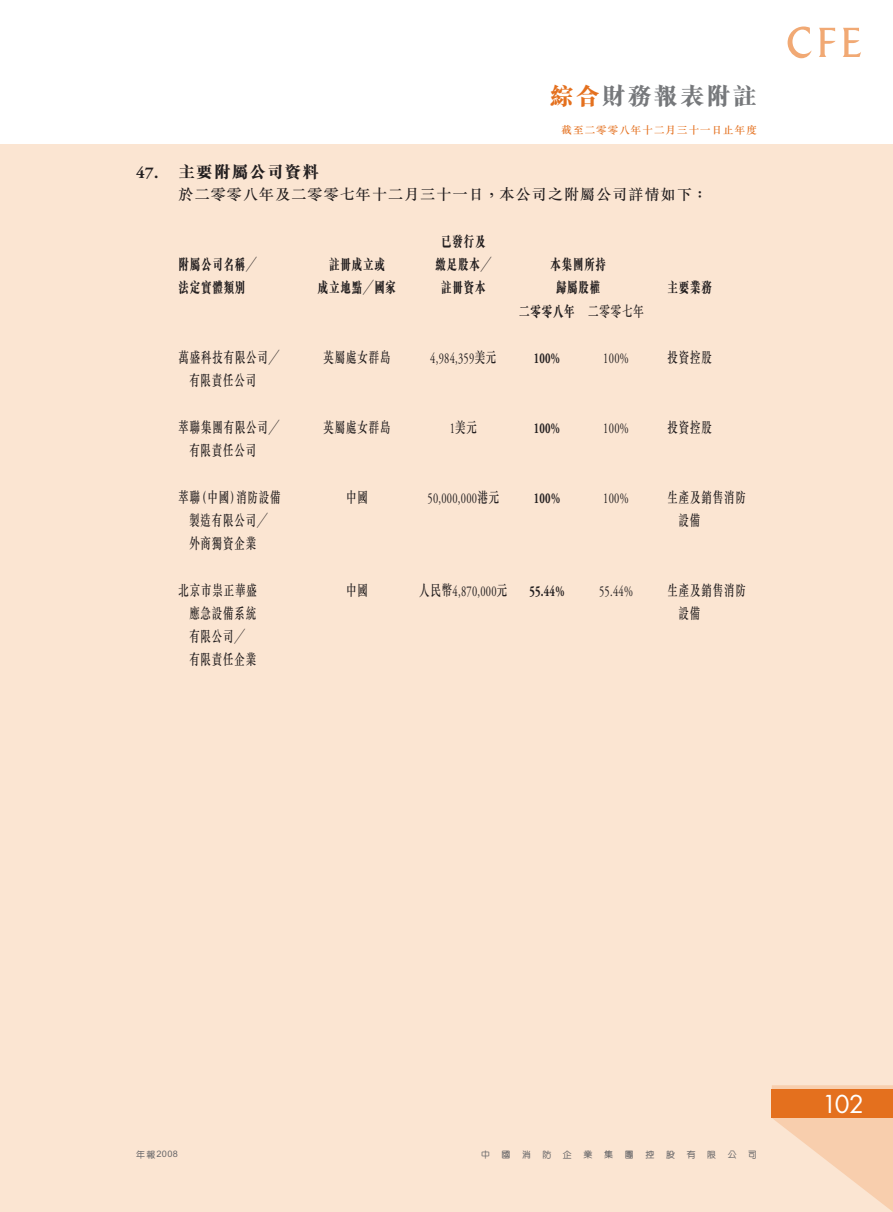
<style>
.page{position:relative;width:893px;height:1212px;background:#fff}
.page>*{position:absolute;margin:0;border:0;box-sizing:border-box;transform-origin:0 0}
.t1{font:24px "M Sung HK Xbold B5 pc H";letter-spacing:.085em;color:#76787b}
.t2{font:24px "Futura Std";color:#fff}
.t3{font:16.5px "M Sung HK Xbold B5 pc H";letter-spacing:.075em;color:#231f20}
.t4{font:15px/23.2px "M Sung HK Medium B5 pc H";letter-spacing:.075em;color:#231f20;scale:.7 1}
.t5{font:15px "M Sung HK Xbold B5 pc H";letter-spacing:.075em;color:#231f20;scale:.7 1}
.t6{font:15px "Adobe Garamond Pro";letter-spacing:.025em;color:#231f20;scale:.7 1}
.t7{font:15px "M Sung HK Medium B5 pc H";letter-spacing:.075em;color:#231f20}
.t8{font:700 15px "Adobe Garamond Pro";letter-spacing:.025em;color:#231f20;scale:.7 1}
.t9{font:10.5px "M Sung HK Medium B5 pc H";letter-spacing:.1em;color:#e4701e}
.t10{font:9px "M Yuen HK Medium B5 pc H";color:#636366}
.t11{font:9px "Arial Rounded MT Std";color:#636366}
.s1{color:#e4701e}
.s2{font-family:"Adobe Garamond Pro";font-weight:700}
.s3{font-family:"M Sung HK Medium B5 pc H"}
.s4{font-family:"Adobe Garamond Pro"}
.s5{font-family:"M Yuen HK Medium B5 pc H"}
</style>
<div class="page">
<div style="left:0;top:145px;width:893px;height:1067px;background:#fbe5d2"></div>
<svg style="left:772px;top:1085px;width:121px;height:127px"></svg>
<div style="left:772px;top:1089px;width:121px;height:29px;background:#e4701e"></div>
<svg style="left:843px;top:28px;width:18px;height:29px"></svg>
<svg style="left:788px;top:27px;width:24px;height:31px"></svg>
<svg style="left:819px;top:28px;width:17px;height:29px"></svg>
<h1 class="t1" style="left:550px;top:87px;width:209px"><span class="s1">綜合</span>財務報表附註</h1>
<p class="t9" style="left:562px;top:126px;width:197px">截至二零零八年十二月三十一日止年度</p>
<p class="t3" style="left:136px;top:166px;width:185px"><span class="s2">47.</span> 主要附屬公司資料</p>
<p class="t7" style="left:179px;top:189px;width:530px">於二零零八年及二零零七年十二月三十一日，本公司之附屬公司詳情如下：</p>
<p class="t5" style="left:441px;top:236px;width:65px">已發行及</p>
<p class="t5" style="left:179px;top:259px;width:113px">附屬公司名稱╱</p>
<p class="t5" style="left:329px;top:259px;width:81px">註冊成立或</p>
<p class="t5" style="left:436px;top:259px;width:81px">繳足股本╱</p>
<p class="t5" style="left:550px;top:259px;width:81px">本集團所持</p>
<p class="t5" style="left:179px;top:282px;width:97px">法定實體類別</p>
<p class="t5" style="left:318px;top:282px;width:113px">成立地點╱國家</p>
<p class="t5" style="left:441px;top:282px;width:65px">註冊資本</p>
<p class="t5" style="left:556px;top:282px;width:65px">歸屬股權</p>
<p class="t5" style="left:668px;top:282px;width:65px">主要業務</p>
<p class="t5" style="left:519px;top:305px;width:180px">二零零八年 <span class="s3">二零零七年</span></p>
<p class="t4" style="left:179px;top:348px;width:145px">萬盛科技有限公司╱</p>
<p class="t4" style="left:324px;top:348px;width:97px">英屬處女群島</p>
<p class="t6" style="left:430px;top:353px;width:96px">4,984,359<span class="s3">美元</span></p>
<p class="t8" style="left:534px;top:349px;width:39px">100%</p>
<p class="t6" style="left:603px;top:353px;width:38px">100%</p>
<p class="t4" style="left:668px;top:348px;width:65px">投資控股</p>
<p class="t4" style="left:189px;top:371px;width:97px">有限責任公司</p>
<p class="t4" style="left:179px;top:418px;width:146px">萃聯集團有限公司╱</p>
<p class="t4" style="left:324px;top:418px;width:97px">英屬處女群島</p>
<p class="t4" style="left:450px;top:418px;width:40px"><span class="s4">1</span>美元</p>
<p class="t8" style="left:534px;top:419px;width:39px">100%</p>
<p class="t6" style="left:603px;top:422px;width:38px">100%</p>
<p class="t4" style="left:668px;top:418px;width:65px">投資控股</p>
<p class="t4" style="left:189px;top:441px;width:97px">有限責任公司</p>
<p class="t4" style="left:179px;top:487px;width:147px">萃聯（中國）消防設備</p>
<p class="t4" style="left:346px;top:487px;width:33px">中國</p>
<p class="t6" style="left:428px;top:492px;width:104px">50,000,000<span class="s3">港元</span></p>
<p class="t8" style="left:534px;top:489px;width:39px">100%</p>
<p class="t6" style="left:603px;top:492px;width:38px">100%</p>
<p class="t4" style="left:668px;top:487px;width:113px">生產及銷售消防</p>
<p class="t4" style="left:189px;top:511px;width:113px">製造有限公司╱</p>
<p class="t4" style="left:678px;top:511px;width:33px">設備</p>
<p class="t4" style="left:189px;top:534px;width:97px">外商獨資企業</p>
<p class="t4" style="left:179px;top:580px;width:113px">北京市祟正華盛</p>
<p class="t4" style="left:346px;top:580px;width:33px">中國</p>
<p class="t6" style="left:419px;top:585px;width:127px"><span class="s3">人民幣</span>4,870,000<span class="s3">元</span></p>
<p class="t8" style="left:529px;top:582px;width:51px">55.44%</p>
<p class="t6" style="left:599px;top:585px;width:50px">55.44%</p>
<p class="t4" style="left:668px;top:580px;width:113px">生產及銷售消防</p>
<p class="t4" style="left:189px;top:604px;width:97px">應急設備系統</p>
<p class="t4" style="left:678px;top:604px;width:33px">設備</p>
<p class="t4" style="left:189px;top:627px;width:97px">有限公司╱有限責任企業</p>
<p class="t11" style="left:136px;top:1151px;width:43px"><span class="s5">年報</span>2008</p>
<p class="t10" style="left:481px;top:1151px;width:10px">中</p>
<p class="t10" style="left:502px;top:1151px;width:10px">國</p>
<p class="t10" style="left:522px;top:1151px;width:10px">消</p>
<p class="t10" style="left:542px;top:1151px;width:10px">防</p>
<p class="t10" style="left:563px;top:1151px;width:10px">企</p>
<p class="t10" style="left:584px;top:1151px;width:10px">業</p>
<p class="t10" style="left:604px;top:1151px;width:10px">集</p>
<p class="t10" style="left:625px;top:1151px;width:10px">團</p>
<p class="t10" style="left:645px;top:1151px;width:10px">控</p>
<p class="t10" style="left:666px;top:1151px;width:10px">股</p>
<p class="t10" style="left:687px;top:1151px;width:10px">有</p>
<p class="t10" style="left:707px;top:1151px;width:10px">限</p>
<p class="t10" style="left:728px;top:1151px;width:31px">公 司</p>
<h1 class="t2" style="left:822px;top:1090px;width:43px">102</h1>
</div>
